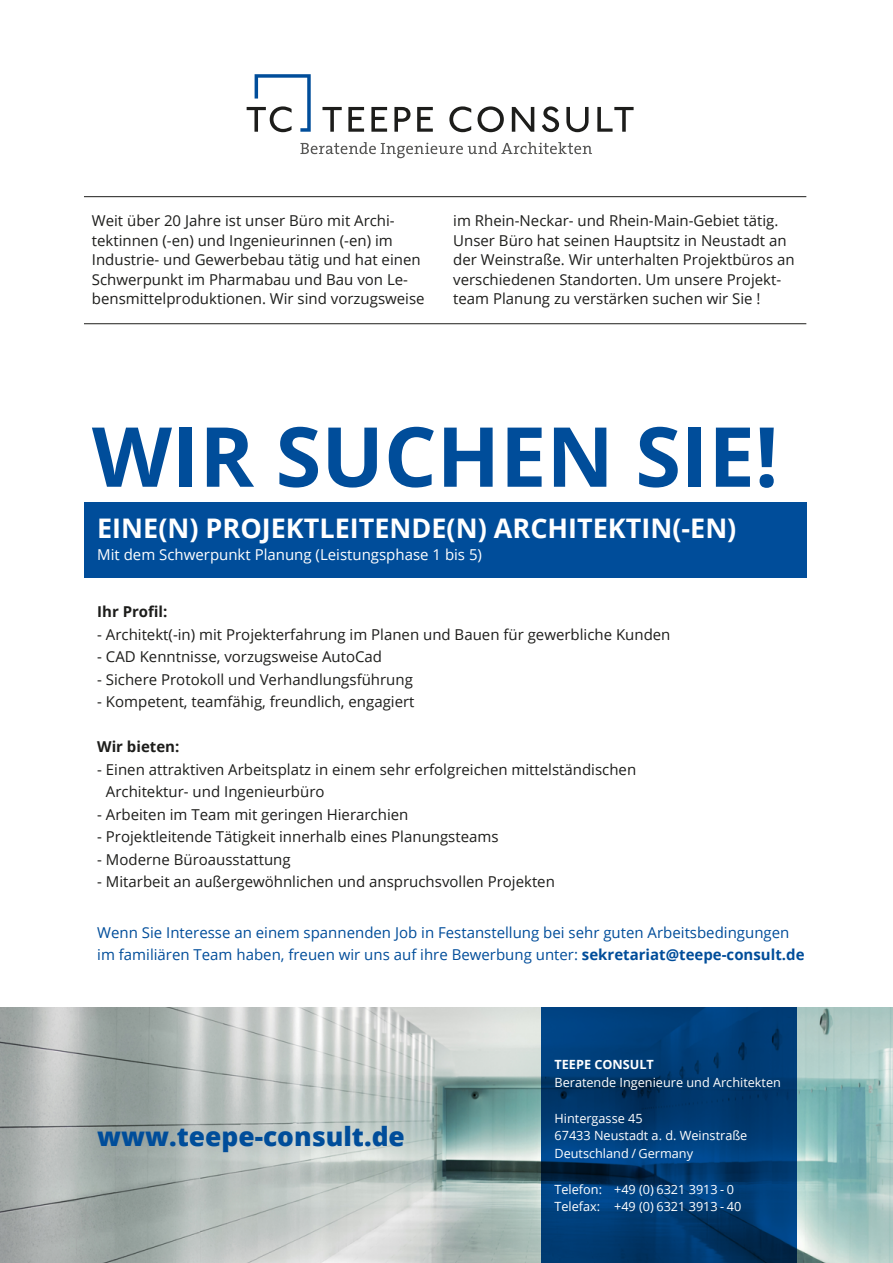
<style>
.page{position:relative;width:893px;height:1263px;background:#fff}
.page>*{position:absolute;margin:0;border:0;box-sizing:border-box;transform-origin:0 0}
.dt_groß{font:700 82.8px "Open Sans";color:#004d9a}
.Auzählung_schwarz{font:700 27px "Open Sans";color:#fff}
.t1{font:800 26.4px "Open Sans";color:#004d9a}
.Auzählung_schwarz-2{font:15px/19.5px "Open Sans";color:#1d1d1b}
.Auzählung_schwarz-3{font:15px/22.5px "Open Sans";color:#004d9a}
.Auzählung_schwarz-4{font:15px "Open Sans";color:#fff}
.Auzählung_schwarz-5{font:700 15px "Open Sans";color:#1d1d1b}
.t2{font:12.75px/17.7px "Open Sans";color:#fff}
.s1{font-weight:700}
</style>
<div class="page">
<div style="left:84px;top:502px;width:722px;height:75px;background:#004d9a"></div>
<img style="left:0;top:1008px;width:893px;height:255px">
<svg style="left:247px;top:74px;width:64px;height:58px"></svg>
<svg style="left:322px;top:106px;width:312px;height:26px"></svg>
<svg style="left:300px;top:142px;width:292px;height:16px"></svg>
<svg style="left:541px;top:1008px;width:255px;height:255px;background:#003a72"></svg>
<hr style="left:84px;top:196px;width:722px;height:1px;background:#1d1d1b">
<hr style="left:84px;top:323px;width:722px;height:1px;background:#1d1d1b">
<p class="Auzählung_schwarz-2" style="left:92px;top:211px;width:334px">Weit über 20 Jahre ist unser Büro mit Archi&shy;tektinnen (-en) und Ingenieurinnen (-en) im Industrie- und Gewerbebau tätig und hat einen Schwerpunkt im Pharmabau und Bau von Le&shy;bensmittelproduktionen. Wir sind vorzugsweise</p>
<p class="Auzählung_schwarz-2" style="left:453px;top:211px;width:343px">im Rhein-Neckar- und Rhein-Main-Gebiet tätig.<br>Unser Büro hat seinen Hauptsitz in Neustadt an der Weinstraße. Wir unterhalten Projektbüros an verschiedenen Standorten. Um unsere Projekt&shy;team Planung zu verstärken suchen wir Sie !</p>
<p class="dt_groß" style="left:92px;top:398px;width:688px">WIR SUCHEN SIE!</p>
<p class="Auzählung_schwarz" style="left:97px;top:509px;width:641px">EINE(N) PROJEKTLEITENDE(N) ARCHITEKTIN(-EN)</p>
<p class="Auzählung_schwarz-4" style="left:97px;top:545px;width:386px">Mit dem Schwerpunkt Planung (Leistungsphase 1 bis 5)</p>
<p class="Auzählung_schwarz-5" style="left:97px;top:601px;width:72px">Ihr Profil:</p>
<p class="Auzählung_schwarz-2" style="left:97px;top:624px;width:575px">- Architekt(-in) mit Projekterfahrung im Planen und Bauen für gewerbliche Kunden</p>
<p class="Auzählung_schwarz-2" style="left:97px;top:647px;width:286px">- CAD Kenntnisse, vorzugsweise AutoCad</p>
<p class="Auzählung_schwarz-2" style="left:97px;top:669px;width:317px">- Sichere Protokoll und Verhandlungsführung</p>
<p class="Auzählung_schwarz-2" style="left:97px;top:692px;width:319px">- Kompetent, teamfähig, freundlich, engagiert</p>
<p class="Auzählung_schwarz-5" style="left:97px;top:736px;width:84px">Wir bieten:</p>
<p class="Auzählung_schwarz-2" style="left:106px;top:758px;width:532px;line-height:22.5px;text-indent:-9px">- Einen attraktiven Arbeitsplatz in einem sehr erfolgreichen mittelständischen<br>Architektur- und Ingenieurbüro</p>
<p class="Auzählung_schwarz-2" style="left:97px;top:804px;width:313px">- Arbeiten im Team mit geringen Hierarchien</p>
<p class="Auzählung_schwarz-2" style="left:97px;top:827px;width:403px">- Projektleitende Tätigkeit innerhalb eines Planungsteams</p>
<p class="Auzählung_schwarz-2" style="left:97px;top:849px;width:195px">- Moderne Büroausstattung</p>
<p class="Auzählung_schwarz-2" style="left:97px;top:872px;width:459px">- Mitarbeit an außergewöhnlichen und anspruchsvollen Projekten</p>
<p class="Auzählung_schwarz-3" style="left:97px;top:920px;width:709px">Wenn Sie Interesse an einem spannenden Job in Festanstellung bei sehr guten Arbeitsbedingungen im familiären Team haben, freuen wir uns auf ihre Bewerbung unter: <span class="s1">sekretariat@teepe-consult.de</span></p>
<p class="t1" style="left:97px;top:1116px;width:309px">www.teepe-consult.de</p>
<p class="t2" style="left:554px;top:1055px;width:228px"><span class="s1">TEEPE CONSULT<br></span>Beratende Ingenieure und Architekten</p>
<p class="t2" style="left:554px;top:1109px;width:90px">Hintergasse 45</p>
<p class="t2" style="left:554px;top:1126px;width:194px">67433 Neustadt a. d. Weinstraße<br>Deutschland / Germany</p>
<p class="t2" style="left:554px;top:1180px;width:188px">Telefon: +49 (0) 6321 3913 - 0<br>Telefax: +49 (0) 6321 3913 - 40</p>
</div>
